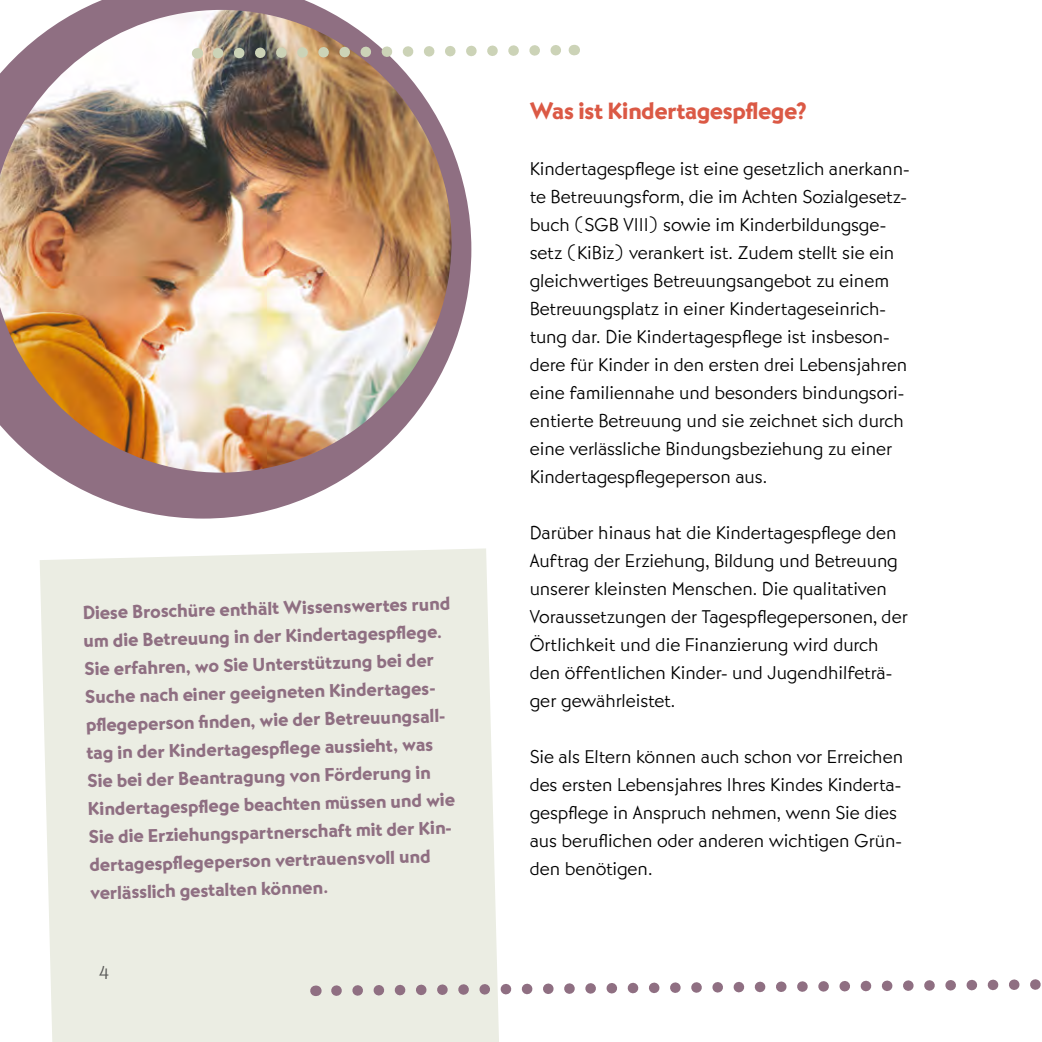
<style>
.page{position:relative;width:1042px;height:1042px;background:#fff}
.page>*{position:absolute;margin:0;border:0;box-sizing:border-box;transform-origin:0 0}
.t1{font:24.5px "Bernhard Got URW Hea";color:#db5945}
.t2{font:300 19.25px/28px "Bernhard Got URW";color:#000}
.t3{font:19.25px/28px "Bernhard Got URW Hea";color:#8f6f82}
.t4{font:300 19.25px "Bernhard Got URW";color:#575756}
</style>
<div class="page">
<div style="left:40px;top:548px;width:459px;height:494px;background:#ebede3"></div>
<svg style="left:54px;top:0;width:417px;height:518px"></svg>
<img style="left:0;top:10px;width:451px;height:463px">
<svg style="left:207px;top:40px;width:368px;height:24px"></svg>
<svg style="left:326px;top:968px;width:715px;height:33px"></svg>
<p class="t3" style="left:83px;top:598px;width:370px;rotate:-1deg">Diese Broschüre enthält Wissenswertes rund um die Betreuung in der Kindertagespfl ege.<br>Sie erfahren, wo Sie Unterstützung bei der Suche nach einer geeigneten Kindertages&shy;pfl egeperson fi nden, wie der Betreuungsall&shy;tag in der Kindertagespfl ege aussieht, was Sie bei der Beantragung von Förderung in Kindertagespfl ege beachten müssen und wie Sie die Erziehungspartnerschaft mit der Kin&shy;dertagespfl egeperson vertrauensvoll und verlässlich gestalten können.</p>
<p class="t4" style="left:99px;top:961px;width:11px">4</p>
<p class="t1" style="left:530px;top:96px;width:278px">Was ist Kindertagespflege?</p>
<p class="t2" style="left:530px;top:155px;width:381px">Kindertagespflege ist eine gesetzlich anerkann&shy;te Betreuungsform, die im Achten Sozialgesetz&shy;buch (SGB VIII) sowie im Kinderbildungsge&shy;setz (KiBiz) verankert ist. Zudem stellt sie ein gleichwertiges Betreuungsangebot zu einem Betreuungsplatz in einer Kindertageseinrich&shy;tung dar. Die Kindertagespflege ist insbeson&shy;dere für Kinder in den ersten drei Lebensjahren eine familiennahe und besonders bindungsori&shy;entierte Betreuung und sie zeichnet sich durch eine verlässliche Bindungsbeziehung zu einer Kindertagespflegeperson aus.</p>
<p class="t2" style="left:530px;top:519px;width:380px">Darüber hinaus hat die Kindertagespflege den Auftrag der Erziehung, Bildung und Betreuung unserer kleinsten Menschen. Die qualitativen Voraussetzungen der Tagespflegepersonen, der Örtlichkeit und die Finanzierung wird durch den öffentlichen Kinder- und Jugendhilfeträ&shy;ger gewährleistet.</p>
<p class="t2" style="left:530px;top:743px;width:375px">Sie als Eltern können auch schon vor Erreichen des ersten Lebensjahres Ihres Kindes Kinderta&shy;gespflege in Anspruch nehmen, wenn Sie dies aus beruflichen oder anderen wichtigen Grün&shy;den benötigen.</p>
</div>
